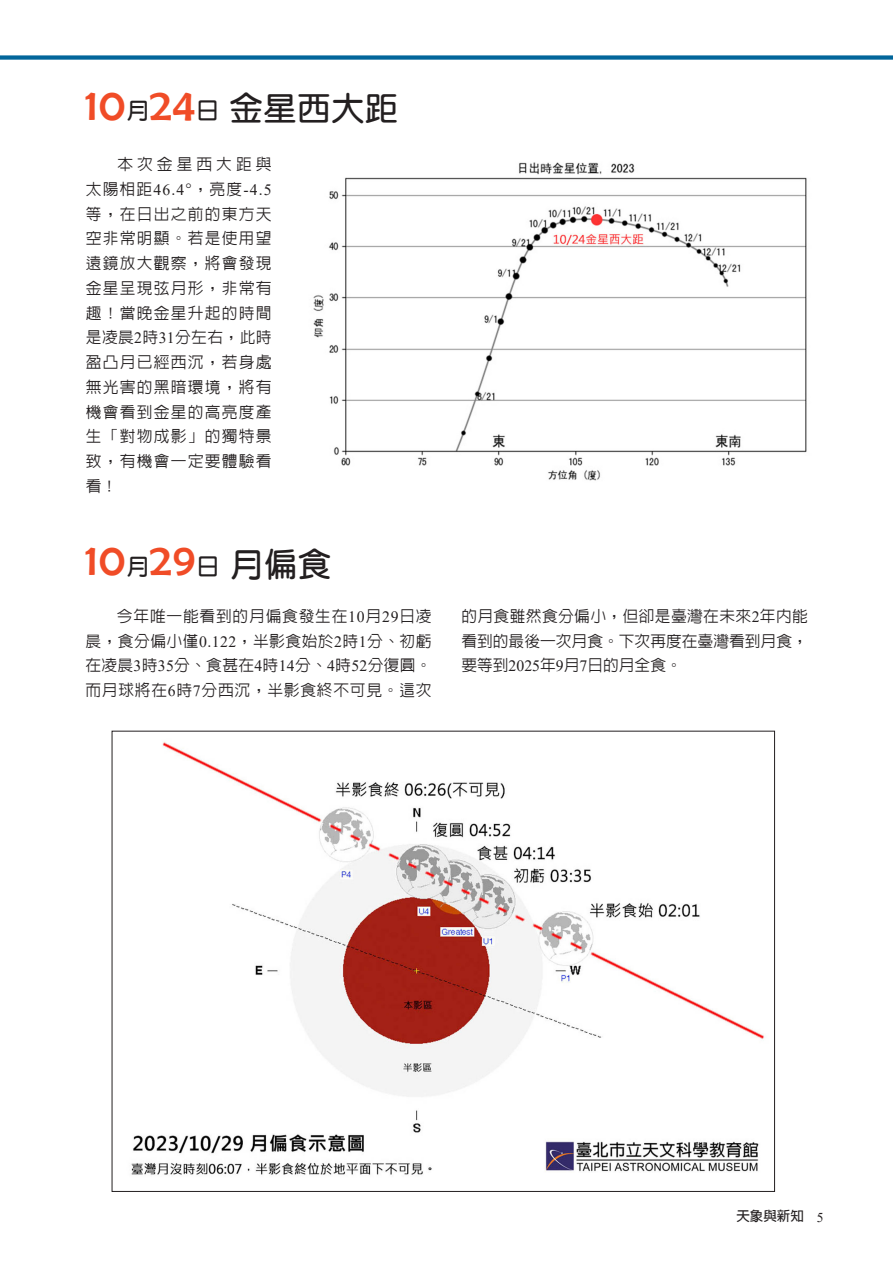
<style>
.page{position:relative;width:893px;height:1263px;background:#fff}
.page>*{position:absolute;margin:0;border:0;box-sizing:border-box;transform-origin:0 0}
.內文{font:45px "Berlin Sans FB";color:#f04c27}
.內文-2{font:700 33px "Yen Round";letter-spacing:.025em;color:#231f20}
.內文-3{font:500 15.75px/24.8px "Lin Gothic";letter-spacing:.045em;color:#231f20;text-align:justify}
.t1{font:700 13.5px "Lin Gothic";color:#231f20}
.s1{font-family:"Berlin Sans FB";font-weight:400;font-size:45px;color:#f04c27}
.s2{font-size:22.5px}
.s3{font-family:"Times New Roman";font-weight:400}
.s4{font-family:"Yen Round";font-weight:700;font-size:22.5px;color:#231f20}
.s5{font-family:"Yen Round";font-weight:700;font-size:33px;color:#231f20}
</style>
<div class="page">
<div style="left:0;top:55px;width:893px;height:5px;background:#02669b"></div>
<img style="left:131px;top:742px;width:634px;height:433px">
<img style="left:313px;top:162px;width:494px;height:319px">
<p class="內文-2" style="left:85px;top:91px;width:315px"><span class="s1">10</span><span class="s2">月</span><span class="s1">24</span><span class="s2">日</span> 金星西大距</p>
<p class="內文-3" style="left:86px;top:152px;width:187px;text-indent:32px">本次金星西大距與太陽相距<span class="s3">46.4°</span>，亮度<span class="s3">-4.5</span>等，在日出之前的東方天空非常明顯。若是使用望遠鏡放大觀察，將會發現金星呈現弦月形，非常有趣！當晚金星升起的時間是凌晨<span class="s3">2</span>時<span class="s3">31</span>分左右，此時盈凸月已經西沉，若身處無光害的黑暗環境，將有機會看到金星的高亮度產生「對物成影」的獨特景致，有機會一定要體驗看看！</p>
<p class="內文" style="left:85px;top:535px;width:248px">10<span class="s4">月</span>29<span class="s4">日</span> <span class="s5">月偏食</span></p>
<p class="內文-3" style="left:85px;top:603px;width:348px;text-indent:32px">今年唯一能看到的月偏食發生在<span class="s3">10</span>月<span class="s3">29</span>日凌晨，食分偏小僅<span class="s3">0.122</span>，半影食始於<span class="s3">2</span>時<span class="s3">1</span>分、初虧在凌晨<span class="s3">3</span>時<span class="s3">35</span>分、食甚在<span class="s3">4</span>時<span class="s3">14</span>分、<span class="s3">4</span>時<span class="s3">52</span>分復圓。而月球將在<span class="s3">6</span>時<span class="s3">7</span>分西沉，半影食終不可見。這次</p>
<p class="內文-3" style="left:461px;top:603px;width:348px">的月食雖然食分偏小，但卻是臺灣在未來<span class="s3">2</span>年內能看到的最後一次月食。下次再度在臺灣看到月食，要等到<span class="s3">2025</span>年<span class="s3">9</span>月<span class="s3">7</span>日的月全食。</p>
<p class="t1" style="left:736px;top:1209px;width:89px">天象與新知 <span class="s3">5</span></p>
</div>
